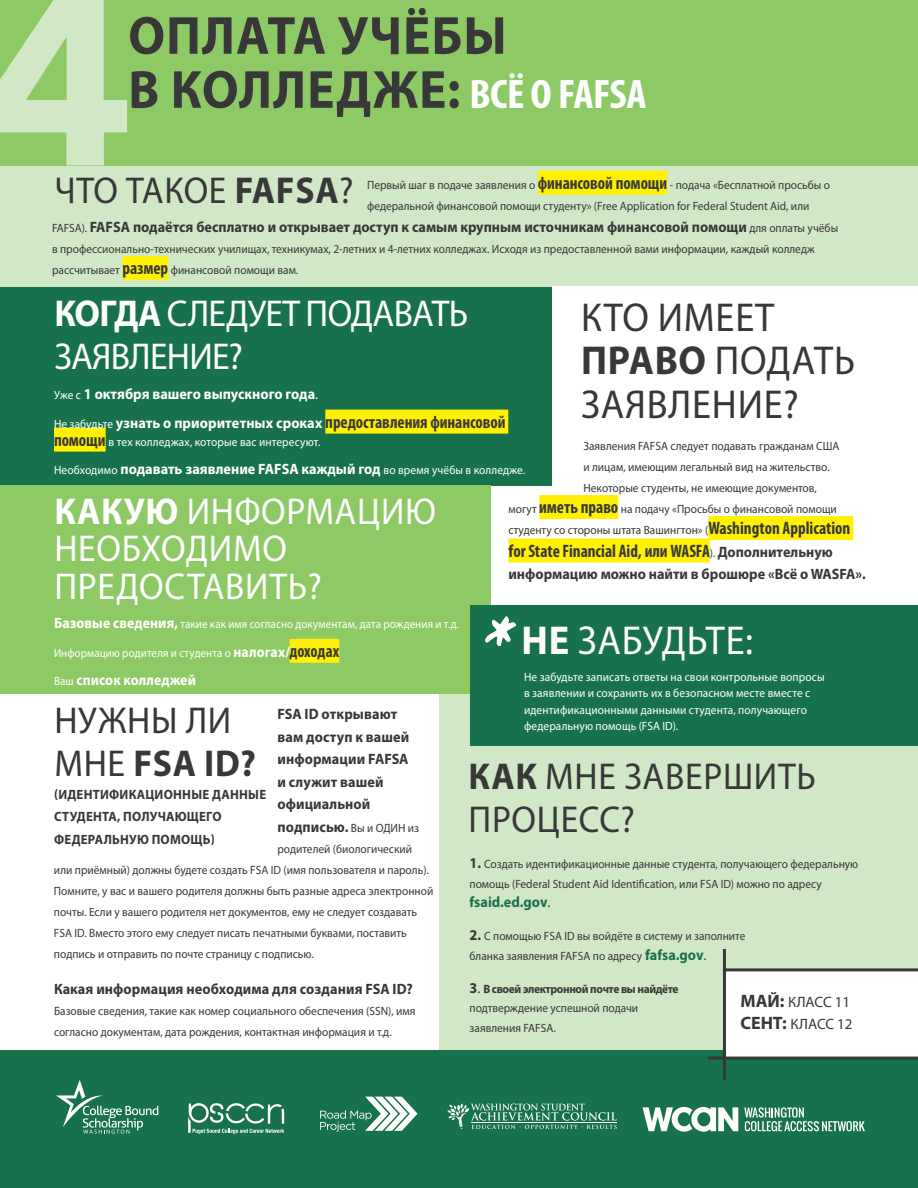
<style>
.page{position:relative;width:918px;height:1188px;background:#fff}
.page>*{position:absolute;margin:0;border:0;box-sizing:border-box;transform-origin:0 0}
.t1{font:700 238.5px "Avenir Next";color:#d1e8c6}
.t2{font:700 72px "Daniel";color:#fff}
.t3{font:700 54px/54px "Myriad Pro";letter-spacing:.02em;color:#383839;scale:.95 1}
.t4{font:700 condensed 41.4px "Myriad Pro";letter-spacing:-.015em;color:#fff;scale:1.07 1}
.t5{font:40.5px/43.5px "Myriad Pro";letter-spacing:.02em;color:#383839;scale:.95 1}
.t6{font:40.5px "Myriad Pro";letter-spacing:.02em;color:#fff;scale:.95 1}
.t7{font:37.5px/43.5px "Myriad Pro";letter-spacing:.02em;color:#383839;scale:.95 1}
.t8{font:37.5px/37.5px "Myriad Pro";letter-spacing:.005em;color:#fff;scale:.95 1}
.t9{font:37.5px/43.5px "Myriad Pro";letter-spacing:-.02em;color:#fff;scale:.95 1}
.t10{font:700 condensed 18px "Myriad Pro";color:#383839;scale:.95 1}
.t11{font:700 15px/22.5px "Myriad Pro";color:#383839;scale:.95 1}
.t12{font:700 15px/28.5px "Myriad Pro";letter-spacing:.005em;color:#fff;scale:.95 1}
.t13{font:15px/22.5px "Myriad Pro";color:#383839}
.t14{font:700 15px "Myriad Pro";letter-spacing:.005em;color:#fff;scale:.92 1}
.t15{font:700 15px "Myriad Pro";color:#18714d;scale:.95 1}
.t16{font:700 13.5px/22.5px "Myriad Pro";letter-spacing:.02em;color:#383839;scale:.95 1}
.t17{font:12px/21px "Myriad Pro";color:#383839;scale:.95 1}
.t18{font:12px/16.5px "Myriad Pro";letter-spacing:.01em;color:#fff;scale:.95 1}
.t19{font:12px "Myriad Pro";letter-spacing:.01em;color:#fff;scale:.92 1}
.s1{font-weight:700;font-stretch:condensed;font-size:18px}
.s2{font-weight:400;font-size:12px}
.s3{font-weight:700}
.s4{font-weight:400}
.s5{font-stretch:condensed;font-size:18px;color:#383839}
.s6{font-weight:700;font-stretch:condensed;font-size:18px;color:#383839}
.s7{font-weight:700;font-size:15px}
.s8{font-weight:400;font-stretch:normal;font-size:12px}
.s9{font-stretch:normal;font-size:15px}
.s10{font-weight:400;color:#383839}
.s11{font-weight:700;font-size:15px;color:#18714d}
.s12{font-size:15px}
.s13{font-weight:700;font-size:18px}
</style>
<div class="page">
<div style="left:0;top:124px;width:918px;height:249px;background:#d1e8c6"></div>
<div style="left:0;top:287px;width:616px;height:199px;background:#18714d"></div>
<div style="left:325px;top:410px;width:183px;height:24px;background:#fff101"></div>
<div style="left:54px;top:428px;width:52px;height:24px;background:#fff101"></div>
<div style="left:0;top:0;width:918px;height:165px;background:#8dc964"></div>
<div style="left:0;top:486px;width:491px;height:208px;background:#8dc964"></div>
<div style="left:290px;top:639px;width:49px;height:24px;background:#fff101"></div>
<div style="left:552px;top:287px;width:366px;height:317px;background:#fff"></div>
<div style="left:539px;top:495px;width:79px;height:24px;background:#fff101"></div>
<div style="left:708px;top:516px;width:145px;height:24px;background:#fff101"></div>
<div style="left:508px;top:538px;width:202px;height:24px;background:#fff101"></div>
<div style="left:439px;top:694px;width:479px;height:357px;background:#d1e8c6"></div>
<div style="left:471px;top:605px;width:447px;height:141px;background:#18714d"></div>
<div style="left:0;top:1051px;width:918px;height:137px;background:#18714d"></div>
<svg style="left:320px;top:1097px;width:98px;height:35px"></svg>
<svg style="left:642px;top:1107px;width:96px;height:25px"></svg>
<svg style="left:744px;top:1107px;width:121px;height:24px"></svg>
<svg style="left:56px;top:1080px;width:102px;height:54px"></svg>
<svg style="left:447px;top:1104px;width:170px;height:25px"></svg>
<svg style="left:188px;top:1103px;width:96px;height:31px"></svg>
<div style="left:726px;top:969px;width:192px;height:87px;background:#fff"></div>
<hr style="left:723px;top:968px;width:195px;height:3px;background:#383839">
<hr style="left:723px;top:949px;width:3px;height:131px;background:#383839">
<hr style="left:708px;top:1057px;width:210px;height:3px;background:#383839">
<div style="left:538px;top:171px;width:129px;height:24px;background:#fff101"></div>
<div style="left:122px;top:256px;width:46px;height:24px;background:#fff101"></div>
<h1 class="t1" style="left:-19px;top:-125px;width:156px">4</h1>
<h3 class="t3" style="left:128px;top:7px;width:400px">ОПЛАТА УЧЁБЫ<br>В КОЛЛЕДЖЕ:</h3>
<p class="t17" style="left:367px;top:174px;width:489px">Первый шаг в подаче заявления о <span class="s1">финансовой помощи</span> - подача «Бесплатной просьбы о федеральной финансовой помощи студенту» (Free Application for Federal Student Aid, или</p>
<p class="t11" style="left:52px;top:215px;width:829px"><span class="s2">FAFSA).</span> FAFSA подаётся бесплатно и открывает доступ к самым крупным источникам финансовой помощи <span class="s2">для оплаты учёбы</span></p>
<p class="t17" style="left:52px;top:238px;width:804px">в профессионально-технических училищах, техникумах, 2-летних и 4-летних колледжах. Исходя из предоставленной вами информации, каждый колледж рассчитывает <span class="s1">размер</span> финансовой помощи вам.</p>
<h3 class="t4" style="left:469px;top:68px;width:167px">ВСЁ О FAFSA</h3>
<h3 class="t7" style="left:54px;top:168px;width:316px">ЧТО ТАКОЕ <span class="s3">FAFSA</span>?</h3>
<h3 class="t9" style="left:54px;top:291px;width:437px"><span class="s3">КОГДА</span> СЛЕДУЕТ ПОДАВАТЬ<br>ЗАЯВЛЕНИЕ?</h3>
<p class="t12" style="left:54px;top:379px;width:477px"><span class="s2">Уже с</span> 1 октября вашего выпускного года<span class="s4">.<br></span><span class="s2">Не забудьте</span> узнать о приоритетных сроках <span class="s5">предоставления финансовой</span></p>
<p class="t18" style="left:54px;top:433px;width:282px"><span class="s6">помощи</span> в тех колледжах, которые вас интересуют.</p>
<p class="t18" style="left:54px;top:462px;width:498px">Необходимо <span class="s7">подавать заявление FAFSA каждый год</span> во время учёбы в колледже.</p>
<h3 class="t5" style="left:581px;top:295px;width:290px">КТО ИМЕЕТ<br><span class="s3">ПРАВО</span> ПОДАТЬ<br>ЗАЯВЛЕНИЕ?</h3>
<p class="t17" style="left:583px;top:435px;width:271px">Заявления FAFSA следует подавать гражданам США</p>
<p class="t17" style="left:583px;top:456px;width:261px">и лицам, имеющим легальный вид на жительство.</p>
<p class="t17" style="left:583px;top:477px;width:247px">Некоторые студенты, не имеющие документов,</p>
<p class="t17" style="left:508px;top:498px;width:347px">могут <span class="s1">иметь право</span> на подачу «Просьбы о финансовой помощи</p>
<p class="t17" style="left:508px;top:519px;width:362px">студенту со стороны штата Вашингтон» (<span class="s1">Washington Application</span></p>
<h3 class="t10" style="left:508px;top:539px;width:343px">for State Financial Aid, или WASFA<span class="s8">).</span> <span class="s9">Дополнительную</span></h3>
<p class="t11" style="left:508px;top:562px;width:378px">информацию можно найти в брошюре «Всё о WASFA».</p>
<h3 class="t8" style="left:54px;top:492px;width:403px"><span class="s3">КАКУЮ</span> ИНФОРМАЦИЮ<br>НЕОБХОДИМО<br>ПРЕДОСТАВИТЬ?</h3>
<p class="t19" style="left:54px;top:617px;width:442px"><span class="s7">Базовые сведения,</span> такие как имя согласно документам, дата рождения и т.д.</p>
<p class="t19" style="left:54px;top:645px;width:312px">Информацию родителя и студента о <span class="s7">налогах/</span><span class="s6">доходах</span></p>
<p class="t14" style="left:54px;top:670px;width:156px"><span class="s2">Ваш</span> список колледжей</p>
<h2 class="t2" style="left:484px;top:610px;width:37px">*</h2>
<h3 class="t6" style="left:521px;top:615px;width:245px"><span class="s3">НЕ</span> ЗАБУДЬТЕ:</h3>
<p class="t18" style="left:524px;top:669px;width:318px">Не забудьте записать ответы на свои контрольные вопросы в заявлении и сохранить их в безопасном месте вместе с идентификационными данными студента, получающего федеральную помощь (FSA ID).</p>
<h3 class="t7" style="left:54px;top:698px;width:214px">НУЖНЫ ЛИ<br>МНЕ <span class="s3">FSA ID?</span></h3>
<p class="t16" style="left:54px;top:783px;width:225px">(ИДЕНТИФИКАЦИОННЫЕ ДАННЫЕ<br>СТУДЕНТА, ПОЛУЧАЮЩЕГО<br>ФЕДЕРАЛЬНУЮ ПОМОЩЬ)</p>
<p class="t11" style="left:278px;top:702px;width:151px">FSA ID открывают вам доступ к вашей информации FAFSA и служит вашей официальной подписью. <span class="s2">Вы и ОДИН из</span></p>
<p class="t17" style="left:54px;top:838px;width:401px;text-indent:223px">родителей (биологический или приёмный) должны будете создать FSA ID (имя пользователя и пароль).<br>Помните, у вас и вашего родителя должны быть разные адреса электронной почты. Если у вашего родителя нет документов, ему не следует создавать FSA ID. Вместо этого ему следует писать печатными буквами, поставить подпись и отправить по почте страницу с подписью.</p>
<h3 class="t7" style="left:469px;top:754px;width:367px"><span class="s3">КАК</span> МНЕ ЗАВЕРШИТЬ<br>ПРОЦЕСС?</h3>
<p class="t17" style="left:470px;top:854px;width:411px;line-height:19.5px"><span class="s7">1.</span> Создать идентификационные данные студента, получающего федеральную помощь (Federal Student Aid Identification, или FSA ID) можно по адресу</p>
<p class="t15" style="left:470px;top:892px;width:87px">fsaid.ed.gov<span class="s10">.</span></p>
<p class="t17" style="left:470px;top:926px;width:292px;line-height:19.5px"><span class="s7">2.</span> С помощью FSA ID вы войдёте в систему и заполните бланка заявления FAFSA по адресу <span class="s11">fafsa.gov</span><span class="s12">.</span></p>
<p class="t17" style="left:470px;top:979px;width:222px;line-height:19.5px"><span class="s7">3</span><span class="s12">.</span> <span class="s3">В своей электронной почте вы найдёте </span>подтверждение успешной подачи заявления FAFSA.</p>
<p class="t11" style="left:54px;top:977px;width:379px">Какая информация необходима для создания FSA ID?</p>
<p class="t17" style="left:54px;top:1000px;width:382px">Базовые сведения, такие как номер социального обеспечения (SSN), имя согласно документам, дата рождения, контактная информация и т.д.</p>
<p class="t13" style="left:741px;top:990px;width:114px"><span class="s13">МАЙ:</span> КЛАСС 11<br><span class="s13">СЕНТ:</span> КЛАСС 12</p>
</div>
